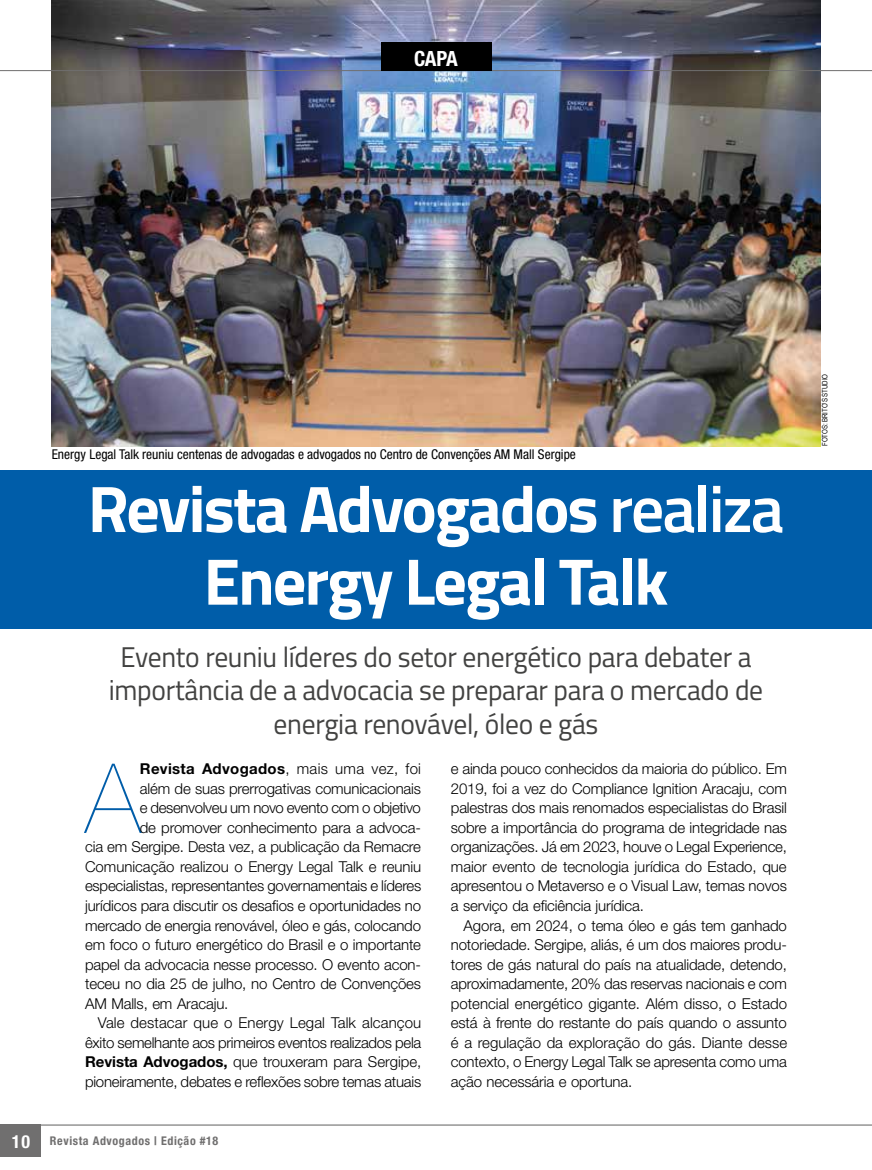
<style>
.page{position:relative;width:872px;height:1170px;background:#fff}
.page>*{position:absolute;margin:0;border:0;box-sizing:border-box;transform-origin:0 0}
.t1{font:200 96.9px "Helvetica Neue LT Std";color:#005da9}
.t2{font:700 65.85px/72.6px "Titillium Web";letter-spacing:-.03em;color:#fff;text-align:center}
.t3{font:28.5px/33px "Titillium Web";letter-spacing:-.01em;color:#424241;text-align:center}
.t4{font:700 condensed 21px "Helvetica Neue LT Std";color:#fff}
.t5{font:300 15px/19.5px "Helvetica Neue LT Std";letter-spacing:-.01em;color:#000;text-align:justify}
.t6{font:700 15px "Helvetica Neue LT Std";letter-spacing:.02em;color:#000}
.t7{font:condensed 13.5px "Helvetica Neue LT Std";color:#000}
.t8{font:700 condensed 12px "Helvetica Neue LT Std";letter-spacing:.05em;color:#706f6f}
.t9{font:7.5px "Arial Narrow";letter-spacing:-.01em;color:#000}
.s1{font-weight:600}
.s2{font-weight:300}
.s3{font-weight:700}
.s4{font-size:18px;color:#fff}
</style>
<div class="page">
<div style="left:0;top:1124px;width:41px;height:33px;background:#706f6f"></div>
<hr style="left:40px;top:1124px;width:832px;height:1px;background:#727271">
<div style="left:0;top:470px;width:871px;height:159px;background:#005da9"></div>
<img style="left:52px;top:0;width:768px;height:446px">
<hr style="left:0;top:70px;width:872px;height:1px;background:#706f6f">
<div style="left:381px;top:43px;width:110px;height:28px;background:#000"></div>
<h3 class="t4" style="left:414px;top:46px;width:45px">CAPA</h3>
<p class="t7" style="left:52px;top:447px;width:525px">Energy Legal Talk reuniu centenas de advogadas e advogados no Centro de Convenções AM Mall Sergipe</p>
<h2 class="t2" style="left:88px;top:469px;width:698px">Revista Advogados <span class="s1">realiza<br></span>Energy Legal Talk</h2>
<h3 class="t3" style="left:109px;top:639px;width:656px">Evento reuniu líderes do setor energético para debater a importância de a advocacia se preparar para o mercado de energia renovável, óleo e gás</h3>
<h1 class="t1" style="left:85px;top:742px;width:57px">A</h1>
<p class="t6" style="left:140px;top:759px;width:283px">Revista Advogados<span class="s2">, mais uma vez, foi</span></p>
<p class="t5" style="left:140px;top:778px;width:283px">além de suas prerrogativas comunicacionais</p>
<p class="t5" style="left:140px;top:798px;width:283px">e desenvolveu um novo evento com o objetivo</p>
<p class="t5" style="left:140px;top:817px;width:283px">de promover conhecimento para a advoca-</p>
<p class="t5" style="left:85px;top:837px;width:337px">cia em Sergipe. Desta vez, a publicação da Remacre</p>
<p class="t5" style="left:85px;top:856px;width:338px">Comunicação realizou o Energy Legal Talk e reuniu</p>
<p class="t5" style="left:85px;top:876px;width:338px">especialistas, representantes governamentais e líderes</p>
<p class="t5" style="left:85px;top:895px;width:337px">jurídicos para discutir os desafios e oportunidades no</p>
<p class="t5" style="left:85px;top:915px;width:337px">mercado de energia renovável, óleo e gás, colocando</p>
<p class="t5" style="left:85px;top:934px;width:337px">em foco o futuro energético do Brasil e o importante</p>
<p class="t5" style="left:85px;top:954px;width:337px">papel da advocacia nesse processo. O evento acon-</p>
<p class="t5" style="left:85px;top:973px;width:337px">teceu no dia 25 de julho, no Centro de Convenções</p>
<p class="t5" style="left:85px;top:993px;width:145px">AM Malls, em Aracaju.</p>
<p class="t5" style="left:98px;top:1012px;width:325px">Vale destacar que o Energy Legal Talk alcançou</p>
<p class="t5" style="left:85px;top:1032px;width:338px">êxito semelhante aos primeiros eventos realizados pela</p>
<p class="t5" style="left:85px;top:1051px;width:338px"><span class="s3">Revista Advogados,</span> que trouxeram para Sergipe,</p>
<p class="t5" style="left:85px;top:1071px;width:338px">pioneiramente, debates e reflexões sobre temas atuais</p>
<p class="t8" style="left:12px;top:1132px;width:208px"><span class="s4">10</span> Revista Advogados | Edição #18</p>
<p class="t5" style="left:451px;top:759px;width:338px">e ainda pouco conhecidos da maioria do público. Em 2019, foi a vez do Compliance Ignition Aracaju, com palestras dos mais renomados especialistas do Brasil sobre a importância do programa de integridade nas organizações. Já em 2023, houve o Legal Experience, maior evento de tecnologia jurídica do Estado, que apresentou o Metaverso e o Visual Law, temas novos a serviço da eficiência jurídica.</p>
<p class="t5" style="left:451px;top:915px;width:338px;text-indent:13px">Agora, em 2024, o tema óleo e gás tem ganhado notoriedade. Sergipe, aliás, é um dos maiores produ&shy;tores de gás natural do país na atualidade, detendo, aproximadamente, 20% das reservas nacionais e com potencial energético gigante. Além disso, o Estado está à frente do restante do país quando o assunto é a regulação da exploração do gás. Diante desse contexto, o Energy Legal Talk se apresenta como uma ação necessária e oportuna.</p>
<p class="t9" style="left:819px;top:446px;width:74px;rotate:-90deg">FOTOS: BRITO’S STUDIO</p>
</div>
